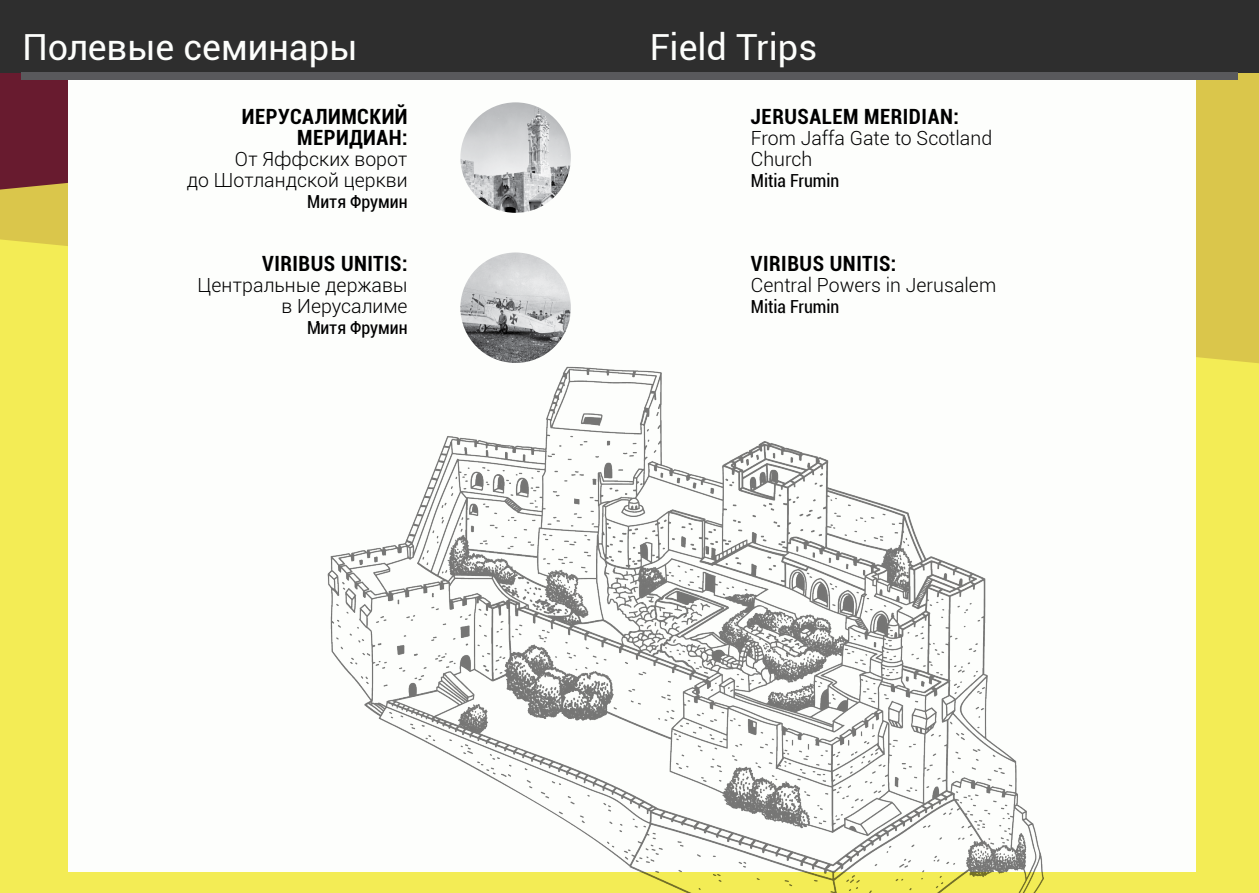
<style>
.page{position:relative;width:1259px;height:893px;background:#f3ec55}
.page>*{position:absolute;margin:0;border:0;box-sizing:border-box;transform-origin:0 0}
.t1{font:36px "Roboto";color:#fdfefc}
.t2{font:700 condensed 21px/21px "Roboto";letter-spacing:.025em;color:#000;text-align:right}
.t3{font:300 19.5px/21px "Roboto";color:#000;text-align:right}
.t4{font:condensed 18px "Roboto";color:#000}
</style>
<div class="page">
<svg style="left:0;top:72px;width:1259px;height:291px;fill:#dac64b"></svg>
<div style="left:0;top:72px;width:68px;height:118px;background:#681b2f"></div>
<div style="left:68px;top:55px;width:1127px;height:817px;background:#fdfefc"></div>
<div style="left:0;top:0;width:1259px;height:72px;background:#2e2e2e"></div>
<div style="left:21px;top:72px;width:1216px;height:8px;background:#59595c"></div>
<img style="left:460px;top:252px;width:111px;height:111px;border-radius:55px">
<img style="left:460px;top:102px;width:111px;height:111px;border-radius:55px">
<img style="left:327px;top:324px;width:717px;height:569px">
<h1 class="t1" style="left:22px;top:22px;width:336px">Полевые семинары</h1>
<h1 class="t1" style="left:650px;top:22px;width:169px">Field Trips</h1>
<p class="t2" style="left:242px;top:105px;width:167px">ИЕРУСАЛИМСКИЙ<br>МЕРИДИАН:</p>
<p class="t3" style="left:187px;top:148px;width:222px">От Яффских ворот<br>до Шотландской церкви</p>
<p class="t4" style="left:307px;top:189px;width:102px">Митя Фрумин</p>
<p class="t2" style="left:751px;top:105px;width:209px">JERUSALEM MERIDIAN:</p>
<p class="t3" style="left:751px;top:127px;width:243px;text-align:left">From Jaffa Gate to Scotland<br>Church</p>
<p class="t4" style="left:751px;top:168px;width:90px">Mitia Frumin</p>
<p class="t2" style="left:262px;top:252px;width:147px">VIRIBUS UNITIS:</p>
<p class="t3" style="left:197px;top:274px;width:212px">Центральные державы в Иерусалиме</p>
<p class="t4" style="left:307px;top:315px;width:102px">Митя Фрумин</p>
<p class="t2" style="left:751px;top:252px;width:147px">VIRIBUS UNITIS:</p>
<p class="t3" style="left:751px;top:274px;width:247px">Central Powers in Jerusalem</p>
<p class="t4" style="left:751px;top:294px;width:90px">Mitia Frumin</p>
</div>
